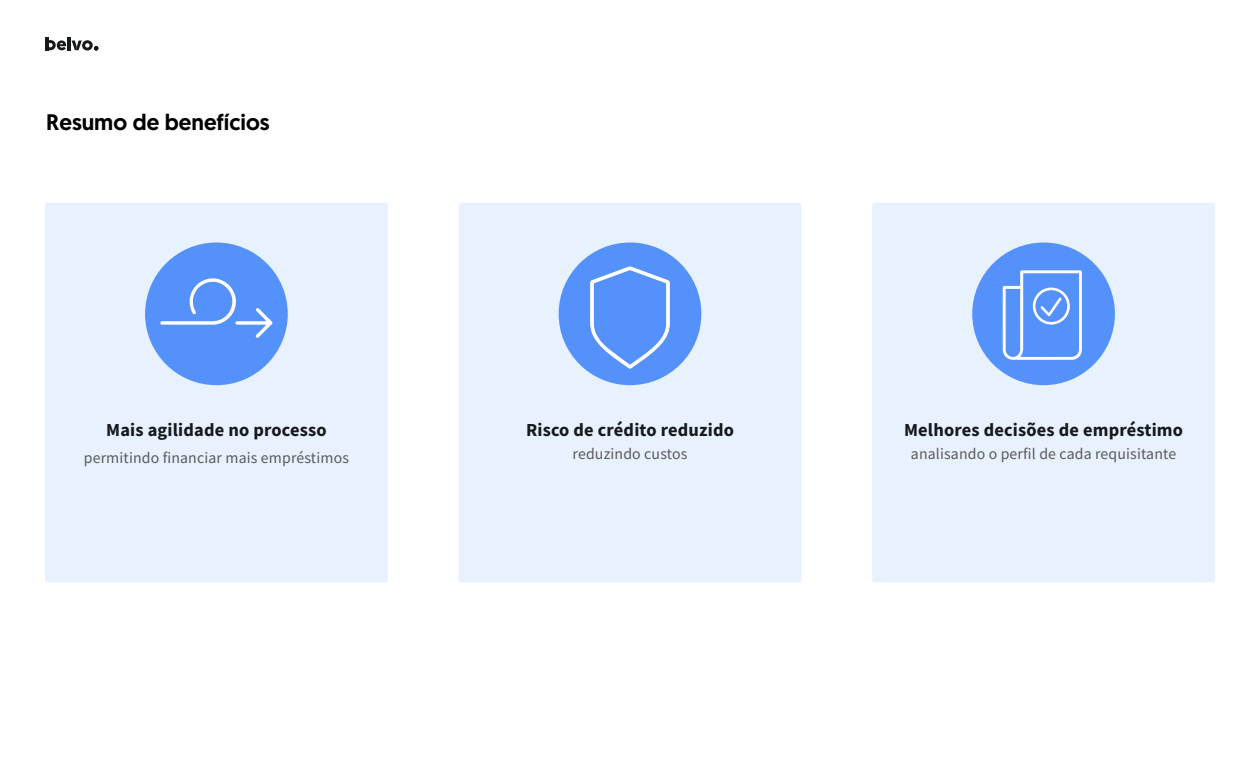
<style>
.page{position:relative;width:1260px;height:765px;background:#fff}
.page>*{position:absolute;margin:0;border:0;box-sizing:border-box;transform-origin:0 0}
.t1{font:500 22.5px "Geomanist";color:#000}
.t2{font:700 18.38px "Source Sans Pro";letter-spacing:.01em;color:#161a1d}
.t3{font:15.75px "Source Sans Pro";letter-spacing:.01em;color:#59595b}
</style>
<div class="page">
<hr style="left:67px;top:37px;width:4px;height:13px;background:#161a1d">
<svg style="left:45px;top:37px;width:21px;height:13px"></svg>
<svg style="left:72px;top:40px;width:26px;height:10px"></svg>
<div style="left:45px;top:203px;width:343px;height:379px;background:#e8f2fe;border-radius:3px"></div>
<div style="left:145px;top:243px;width:143px;height:142px;background:#5591fa;border-radius:50%"></div>
<svg style="left:160px;top:278px;width:113px;height:60px"></svg>
<div style="left:459px;top:203px;width:342px;height:379px;background:#e8f2fe;border-radius:3px"></div>
<div style="left:559px;top:243px;width:142px;height:142px;background:#5591fa;border-radius:50%"></div>
<svg style="left:590px;top:266px;width:80px;height:103px"></svg>
<div style="left:872px;top:203px;width:343px;height:379px;background:#e8f2fe;border-radius:3px"></div>
<div style="left:972px;top:243px;width:143px;height:142px;background:#5591fa;border-radius:50%"></div>
<svg style="left:1003px;top:270px;width:79px;height:90px"></svg>
<h1 class="t1" style="left:46px;top:107px;width:225px">Resumo de benefícios</h1>
<p class="t2" style="left:106px;top:417px;width:222px">Mais agilidade no processo</p>
<p class="t3" style="left:84px;top:448px;width:267px">permitindo financiar mais empréstimos</p>
<p class="t2" style="left:526px;top:417px;width:209px">Risco de crédito reduzido</p>
<p class="t3" style="left:573px;top:444px;width:116px">reduzindo custos</p>
<p class="t2" style="left:904px;top:417px;width:281px">Melhores decisões de empréstimo</p>
<p class="t3" style="left:911px;top:444px;width:267px">analisando o perfil de cada requisitante</p>
</div>
